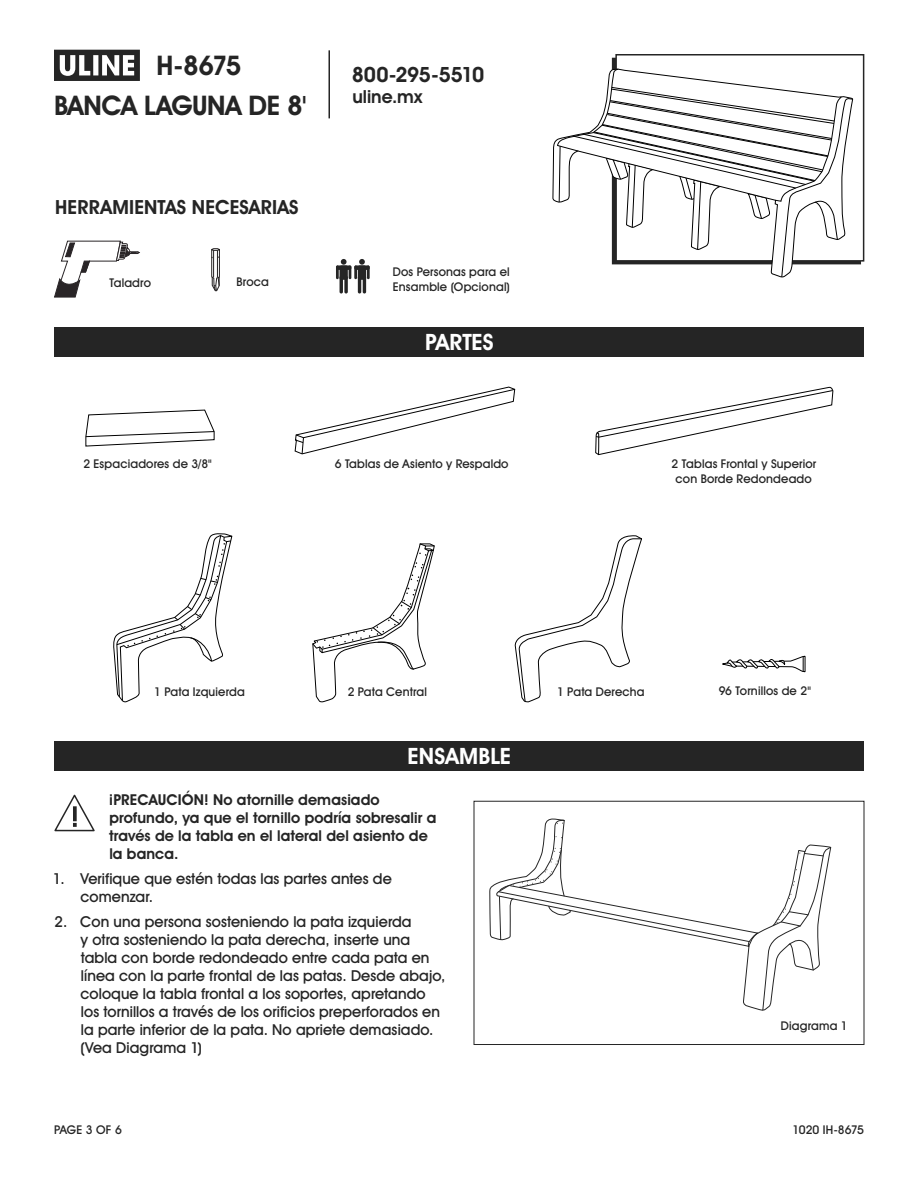
<style>
.page{position:relative;width:918px;height:1188px;background:#fff}
.page>*{position:absolute;margin:0;border:0;box-sizing:border-box;transform-origin:0 0}
.t1{font:700 27px "Uline Two Knine";letter-spacing:-.015em;color:#252525}
.t2{font:700 22.5px "Uline Two Knine";letter-spacing:.005em;color:#fff}
.t3{font:700 21px "Uline Two Knine";letter-spacing:-.02em;color:#252525}
.t4{font:700 19.5px "Uline Two Knine";letter-spacing:.005em;color:#252525}
.t5{font:700 18px "Uline Two Knine";color:#252525}
.t6{font:15px/18px "Uline Two Knine";letter-spacing:.005em;color:#252525}
.t7{font:700 15px/18px "Uline Two Knine";letter-spacing:.005em;color:#252525}
.t8{font:12px/14.4px "Uline Two Knine";letter-spacing:.015em;color:#252525;text-align:center}
.t9{font:12px "Uline Two Knine";letter-spacing:-.005em;color:#252525}
</style>
<div class="page">
<hr style="left:328px;top:50px;width:2px;height:68px;background:#252525">
<svg style="left:54px;top:50px;width:86px;height:31px"></svg>
<svg style="left:54px;top:795px;width:41px;height:36px"></svg>
<svg style="left:489px;top:819px;width:343px;height:192px"></svg>
<div style="left:474px;top:801px;width:390px;height:244px;border:1px solid #252525"></div>
<svg style="left:85px;top:409px;width:130px;height:38px"></svg>
<svg style="left:294px;top:386px;width:222px;height:69px"></svg>
<svg style="left:595px;top:386px;width:239px;height:69px"></svg>
<svg style="left:515px;top:535px;width:127px;height:168px"></svg>
<svg style="left:722px;top:656px;width:84px;height:16px"></svg>
<svg style="left:113px;top:533px;width:120px;height:170px"></svg>
<svg style="left:312px;top:543px;width:123px;height:160px"></svg>
<div style="left:54px;top:327px;width:810px;height:30px;background:#252525"></div>
<div style="left:54px;top:741px;width:810px;height:30px;background:#252525"></div>
<div style="left:615px;top:54px;width:249px;height:208px;border:2px solid #252525"></div>
<svg style="left:557px;top:69px;width:296px;height:209px"></svg>
<svg style="left:54px;top:241px;width:85px;height:56px"></svg>
<svg style="left:211px;top:248px;width:9px;height:43px"></svg>
<div style="left:340px;top:265px;width:8px;height:15px;background:#252525;border-radius:2px"></div>
<div style="left:336px;top:265px;width:15px;height:5px;background:#252525;border-radius:2px"></div>
<hr style="left:336px;top:265px;width:3px;height:14px;background:#252525">
<svg style="left:344px;top:276px;width:4px;height:18px"></svg>
<hr style="left:340px;top:276px;width:3px;height:18px;background:#252525;border-radius:2px">
<svg style="left:341px;top:259px;width:10px;height:20px"></svg>
<div style="left:358px;top:265px;width:8px;height:15px;background:#252525;border-radius:2px"></div>
<div style="left:354px;top:265px;width:16px;height:5px;background:#252525;border-radius:2px"></div>
<hr style="left:367px;top:265px;width:3px;height:14px;background:#252525">
<hr style="left:354px;top:265px;width:3px;height:14px;background:#252525">
<hr style="left:363px;top:276px;width:3px;height:18px;background:#252525;border-radius:2px">
<hr style="left:358px;top:276px;width:3px;height:18px;background:#252525;border-radius:2px">
<svg style="left:359px;top:259px;width:6px;height:6px"></svg>
<h1 class="t1" style="left:157px;top:49px;width:87px">H-8675</h1>
<h1 class="t1" style="left:54px;top:89px;width:254px">BANCA LAGUNA DE 8'</h1>
<h3 class="t4" style="left:55px;top:196px;width:245px">HERRAMIENTAS NECESARIAS</h3>
<h3 class="t3" style="left:352px;top:62px;width:134px">800-295-5510</h3>
<p class="t5" style="left:352px;top:86px;width:71px">uline.mx</p>
<p class="t8" style="left:109px;top:276px;width:43px">Taladro</p>
<p class="t8" style="left:237px;top:274px;width:34px">Broca</p>
<p class="t8" style="left:393px;top:265px;width:119px;text-align:left">Dos Personas para el<br>Ensamble (Opcional)</p>
<h2 class="t2" style="left:425px;top:329px;width:70px">PARTES</h2>
<p class="t8" style="left:83px;top:457px;width:130px">2 Espaciadores de 3/8"</p>
<p class="t8" style="left:335px;top:457px;width:175px">6 Tablas de Asiento y Respaldo</p>
<p class="t8" style="left:672px;top:457px;width:146px">2 Tablas Frontal y Superior con Borde Redondeado</p>
<p class="t8" style="left:154px;top:684px;width:92px">1 Pata Izquierda</p>
<p class="t8" style="left:348px;top:684px;width:81px">2 Pata Central</p>
<p class="t8" style="left:557px;top:684px;width:89px">1 Pata Derecha</p>
<p class="t8" style="left:719px;top:683px;width:94px">96 Tornillos de 2"</p>
<h2 class="t2" style="left:408px;top:742px;width:105px">ENSAMBLE</h2>
<p class="t7" style="left:109px;top:791px;width:329px">¡PRECAUCIÓN! No atornille demasiado profundo, ya que el tornillo podría sobresalir a través de la tabla en el lateral del asiento de la banca.</p>
<p class="t6" style="left:80px;top:870px;width:313px;text-indent:-28px">1. Verifique que estén todas las partes antes de comenzar.</p>
<p class="t6" style="left:80px;top:912px;width:366px;text-indent:-26px">2. Con una persona sosteniendo la pata izquierda<br>y otra sosteniendo la pata derecha, inserte una tabla con borde redondeado entre cada pata en línea con la parte frontal de las patas. Desde abajo, coloque la tabla frontal a los soportes, apretando los tornillos a través de los orificios preperforados en la parte inferior de la pata. No apriete demasiado. (Vea Diagrama 1)</p>
<p class="t8" style="left:781px;top:1019px;width:68px">Diagrama 1</p>
<p class="t8" style="left:54px;top:1122px;width:69px">PAGE 3 OF 6</p>
<p class="t9" style="left:792px;top:1122px;width:73px">1020 IH-8675</p>
</div>
